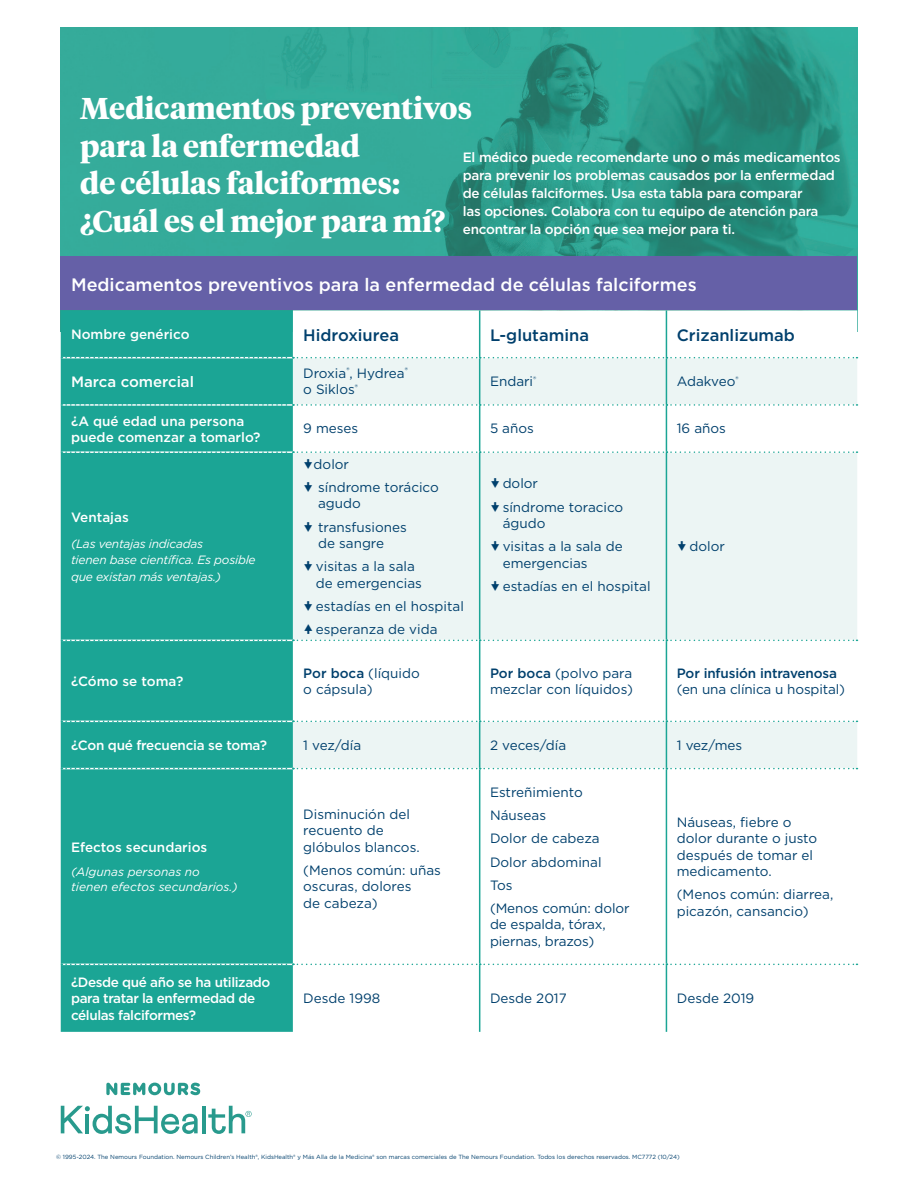
<style>
.page{position:relative;width:918px;height:1188px;background:#fff}
.page>*{position:absolute;margin:0;border:0;box-sizing:border-box;transform-origin:0 0}
.t1{font:700 30px/37.5px "Tiempos Headline";color:#fff}
.t2{font:500 18px "Gotham";color:#fff}
.t3{font:500 16.5px "Gotham";color:#00406d}
.t4{font:500 15px "Gotham";color:#fff}
.t5{font:13.5px/23.2px "Gotham";color:#00406d}
.t6{font:500 13.5px/18px "Gotham";letter-spacing:-.02em;color:#fff}
.t7{font:500 13.5px/16.5px "Gotham";color:#fff}
.t8{font:500 13.5px "Gotham";letter-spacing:-.01em;color:#00406d}
.t9{font:italic 12px/16.5px "Gotham";letter-spacing:-.02em;color:#fff}
.t10{font:italic 12px/15px "Gotham";color:#fff}
.t11{font:6px "Gotham";color:#00406d}
.s1{font-weight:500}
</style>
<div class="page">
<svg style="left:61px;top:1106px;width:137px;height:28px"></svg>
<hr style="left:202px;top:1106px;width:4px;height:27px;background:#289a8d">
<svg style="left:106px;top:1083px;width:94px;height:12px"></svg>
<svg style="left:208px;top:1106px;width:44px;height:28px"></svg>
<img style="left:61px;top:28px;width:796px;height:228px">
<div style="left:61px;top:256px;width:796px;height:54px;background:#6560a7"></div>
<div style="left:61px;top:310px;width:232px;height:722px;background:#1ba595"></div>
<svg style="left:293px;top:310px;width:564px;height:722px"></svg>
<svg style="left:293px;top:358px;width:564px;height:410px;fill:#ecf5f4"></svg>
<hr style="left:479px;top:310px;width:1px;height:47px;background:#1ba595">
<hr style="left:479px;top:358px;width:1px;height:46px;background:#1ba595">
<hr style="left:479px;top:406px;width:1px;height:45px;background:#1ba595">
<hr style="left:479px;top:453px;width:1px;height:187px;background:#1ba595">
<hr style="left:479px;top:641px;width:1px;height:80px;background:#1ba595">
<hr style="left:479px;top:722px;width:1px;height:46px;background:#1ba595">
<hr style="left:479px;top:769px;width:1px;height:195px;background:#1ba595">
<hr style="left:479px;top:965px;width:1px;height:67px;background:#1ba595">
<hr style="left:666px;top:310px;width:1px;height:47px;background:#1ba595">
<hr style="left:666px;top:358px;width:1px;height:46px;background:#1ba595">
<hr style="left:666px;top:406px;width:1px;height:45px;background:#1ba595">
<hr style="left:666px;top:453px;width:1px;height:187px;background:#1ba595">
<hr style="left:666px;top:641px;width:1px;height:80px;background:#1ba595">
<hr style="left:666px;top:722px;width:1px;height:46px;background:#1ba595">
<hr style="left:666px;top:769px;width:1px;height:195px;background:#1ba595">
<hr style="left:666px;top:965px;width:1px;height:67px;background:#1ba595">
<svg style="left:62px;top:640px;width:796px;height:1px"></svg>
<svg style="left:62px;top:357px;width:796px;height:1px"></svg>
<svg style="left:62px;top:404px;width:796px;height:2px"></svg>
<svg style="left:62px;top:451px;width:796px;height:2px"></svg>
<svg style="left:62px;top:721px;width:796px;height:1px"></svg>
<svg style="left:62px;top:768px;width:796px;height:1px"></svg>
<svg style="left:62px;top:964px;width:796px;height:1px"></svg>
<svg style="left:305px;top:459px;width:7px;height:10px"></svg>
<svg style="left:305px;top:482px;width:7px;height:10px"></svg>
<svg style="left:305px;top:522px;width:7px;height:10px"></svg>
<svg style="left:305px;top:561px;width:7px;height:10px"></svg>
<svg style="left:305px;top:601px;width:7px;height:10px"></svg>
<svg style="left:305px;top:624px;width:7px;height:10px"></svg>
<svg style="left:491px;top:479px;width:8px;height:9px"></svg>
<svg style="left:491px;top:502px;width:8px;height:10px"></svg>
<svg style="left:491px;top:542px;width:8px;height:9px"></svg>
<svg style="left:491px;top:581px;width:8px;height:10px"></svg>
<svg style="left:678px;top:542px;width:8px;height:9px"></svg>
<h1 class="t1" style="left:80px;top:88px;width:393px">Medicamentos preventivos para la enfermedad<br>de células falciformes: ¿Cuál es el mejor para mí?</h1>
<p class="t6" style="left:463px;top:148px;width:379px">El médico puede recomendarte uno o más medicamentos para prevenir los problemas causados por la enfermedad de células falciformes. Usa esta tabla para comparar<br>las opciones. Colabora con tu equipo de atención para encontrar la opción que sea mejor para ti.</p>
<h2 class="t2" style="left:71px;top:272px;width:627px">Medicamentos preventivos para la enfermedad de células falciformes</h2>
<p class="t7" style="left:71px;top:326px;width:120px">Nombre genérico</p>
<p class="t3" style="left:303px;top:324px;width:97px">Hidroxiurea</p>
<p class="t3" style="left:490px;top:324px;width:101px">L-glutamina</p>
<p class="t3" style="left:677px;top:324px;width:120px">Crizanlizumab</p>
<p class="t4" style="left:71px;top:372px;width:124px">Marca comercial</p>
<p class="t5" style="left:303px;top:365px;width:106px;line-height:16.5px">Droxia<sup>®</sup>, Hydrea<sup>® </sup>o Siklos<sup>®</sup></p>
<p class="t5" style="left:490px;top:370px;width:48px">Endari<sup>®</sup></p>
<p class="t5" style="left:677px;top:370px;width:63px">Adakveo<sup>®</sup></p>
<p class="t7" style="left:71px;top:413px;width:191px">¿A qué edad una persona puede comenzar a tomarlo?</p>
<p class="t5" style="left:303px;top:417px;width:57px">9 meses</p>
<p class="t5" style="left:490px;top:417px;width:45px">5 años</p>
<p class="t5" style="left:677px;top:417px;width:51px">16 años</p>
<p class="t7" style="left:71px;top:509px;width:59px">Ventajas</p>
<p class="t9" style="left:71px;top:535px;width:186px">(Las ventajas indicadas<br>tienen base científica. Es posible que existan más ventajas.)</p>
<p class="t5" style="left:318px;top:452px;width:122px;text-indent:-4px">dolor<br>síndrome torácico</p>
<p class="t5" style="left:318px;top:492px;width:90px">agudo transfusiones</p>
<p class="t5" style="left:316px;top:531px;width:100px">de sangre visitas a la sala</p>
<p class="t5" style="left:316px;top:571px;width:150px">de emergencias estadías en el hospital esperanza de vida</p>
<p class="t5" style="left:503px;top:472px;width:122px">dolor<br>síndrome toracico</p>
<p class="t5" style="left:503px;top:511px;width:121px">águdo<br>visitas a la sala de</p>
<p class="t5" style="left:503px;top:551px;width:150px">emergencias<br>estadías en el hospital</p>
<p class="t5" style="left:689px;top:535px;width:37px">dolor</p>
<p class="t7" style="left:71px;top:673px;width:114px">¿Cómo se toma?</p>
<p class="t5" style="left:303px;top:665px;width:118px;line-height:16.5px"><span class="s1">Por boca</span> (líquido o cápsula)</p>
<p class="t5" style="left:490px;top:665px;width:145px;line-height:16.5px"><span class="s1">Por boca</span> (polvo para mezclar con líquidos)</p>
<p class="t8" style="left:677px;top:664px;width:162px">Por infusión intravenosa</p>
<p class="t5" style="left:677px;top:678px;width:170px">(en una clínica u hospital)</p>
<p class="t6" style="left:71px;top:736px;width:197px">¿Con qué frecuencia se toma?</p>
<p class="t5" style="left:303px;top:733px;width:59px">1 vez/día</p>
<p class="t5" style="left:490px;top:733px;width:78px">2 veces/día</p>
<p class="t5" style="left:677px;top:733px;width:67px">1 vez/mes</p>
<p class="t7" style="left:71px;top:839px;width:138px">Efectos secundarios</p>
<p class="t10" style="left:71px;top:864px;width:168px">(Algunas personas no tienen efectos secundarios.)</p>
<p class="t6" style="left:71px;top:974px;width:201px;line-height:16.5px">¿Desde qué año se ha utilizado para tratar la enfermedad de células falciformes?</p>
<p class="t5" style="left:303px;top:805px;width:118px;line-height:16.5px">Disminución del recuento de glóbulos blancos.</p>
<p class="t5" style="left:303px;top:861px;width:139px;line-height:16.5px">(Menos común: uñas oscuras, dolores<br>de cabeza)</p>
<p class="t5" style="left:490px;top:780px;width:141px">Estreñimiento<br>Náuseas<br>Dolor de cabeza<br>Dolor abdominal<br>Tos<br>(Menos común: dolor</p>
<p class="t5" style="left:490px;top:916px;width:117px;line-height:16.5px">de espalda, tórax, piernas, brazos)</p>
<p class="t5" style="left:677px;top:813px;width:142px;line-height:16.5px">Náuseas, fiebre o dolor durante o justo después de tomar el medicamento.</p>
<p class="t5" style="left:677px;top:886px;width:158px;line-height:16.5px">(Menos común: diarrea, picazón, cansancio)</p>
<p class="t5" style="left:303px;top:986px;width:79px">Desde 1998</p>
<p class="t5" style="left:490px;top:986px;width:78px">Desde 2017</p>
<p class="t5" style="left:677px;top:986px;width:79px">Desde 2019</p>
<p class="t11" style="left:56px;top:1153px;width:625px">© 1995-2024. The Nemours Foundation. Nemours Children’s Health®, KidsHealth® y Más Alla de la Medicina® son marcas comerciales de The Nemours Foundation. Todos los derechos reservados. MC7772 (10/24)</p>
</div>
